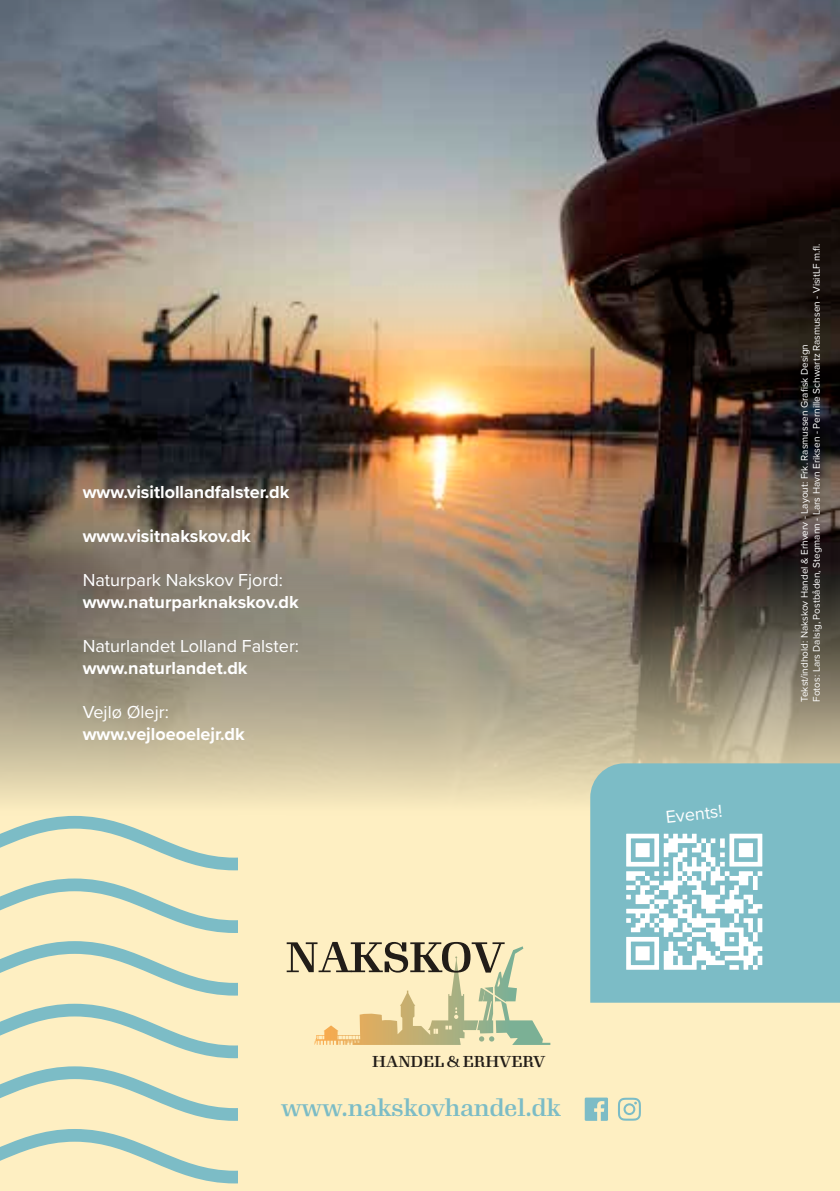
<style>
.page{position:relative;width:840px;height:1191px;background:#fff}
.page>*{position:absolute;margin:0;border:0;box-sizing:border-box;transform-origin:0 0}
.t1{font:500 23.2px "Gimlet Display";color:#7cbcc6}
.t2{font:700 18px "Proxima Nova";color:#fff}
.t3{font:18px "Proxima Nova";color:#fff}
.t4{font:500 15.6px "Gimlet Display";color:#231f20}
.t5{font:10px/12px "Proxima Nova";color:#fff}
</style>
<div class="page">
<div style="left:0;top:0;width:839px;height:1191px;background:#feefc2"></div>
<img style="left:0;top:0;width:839px;height:801px">
<svg style="left:0;top:1129px;width:238px;height:54px"></svg>
<svg style="left:0;top:1066px;width:238px;height:54px"></svg>
<svg style="left:0;top:1003px;width:238px;height:55px"></svg>
<svg style="left:0;top:941px;width:238px;height:54px"></svg>
<svg style="left:0;top:878px;width:238px;height:55px"></svg>
<svg style="left:0;top:816px;width:238px;height:54px"></svg>
<svg style="left:286px;top:942px;width:264px;height:103px"></svg>
<svg style="left:618px;top:1097px;width:22px;height:23px"></svg>
<svg style="left:584px;top:1097px;width:23px;height:23px"></svg>
<div style="left:590px;top:763px;width:249px;height:239px;background:#7cbcc6"></div>
<svg style="left:625px;top:833px;width:137px;height:136px;background:#bddde2"></svg>
<h2 class="t2" style="left:83px;top:479px;width:208px">www.visitlollandfalster.dk</h2>
<h2 class="t2" style="left:83px;top:523px;width:169px">www.visitnakskov.dk</h2>
<h2 class="t3" style="left:83px;top:567px;width:202px">Naturpark Nakskov Fjord:</h2>
<h2 class="t2" style="left:83px;top:589px;width:217px">www.naturparknakskov.dk</h2>
<h2 class="t3" style="left:83px;top:633px;width:218px">Naturlandet Lolland Falster:</h2>
<h2 class="t2" style="left:83px;top:655px;width:166px">www.naturlandet.dk</h2>
<h2 class="t3" style="left:83px;top:699px;width:88px">Vejlø Ølejr:</h2>
<h2 class="t2" style="left:83px;top:721px;width:163px">www.vejloeoelejr.dk</h2>
<h3 class="t4" style="left:372px;top:1050px;width:174px">HANDEL &amp; ERHVERV</h3>
<h1 class="t1" style="left:281px;top:1091px;width:281px">www.nakskovhandel.dk</h1>
<h2 class="t3" style="left:664px;top:803px;width:58px;rotate:-6deg">Events!</h2>
<p class="t5" style="left:797px;top:701px;width:459px;rotate:-90deg">Tekst/indhold: Nakskov Handel &amp; Erhverv - Layout: Frk. Rasmussen Grafisk Design<br>Fotos: Lars Dalsig, Postbåden, Stegmann - Lars Havn Eriksen - Pernille Schwartz Rasmussen - VisitLF m.fl.</p>
</div>
